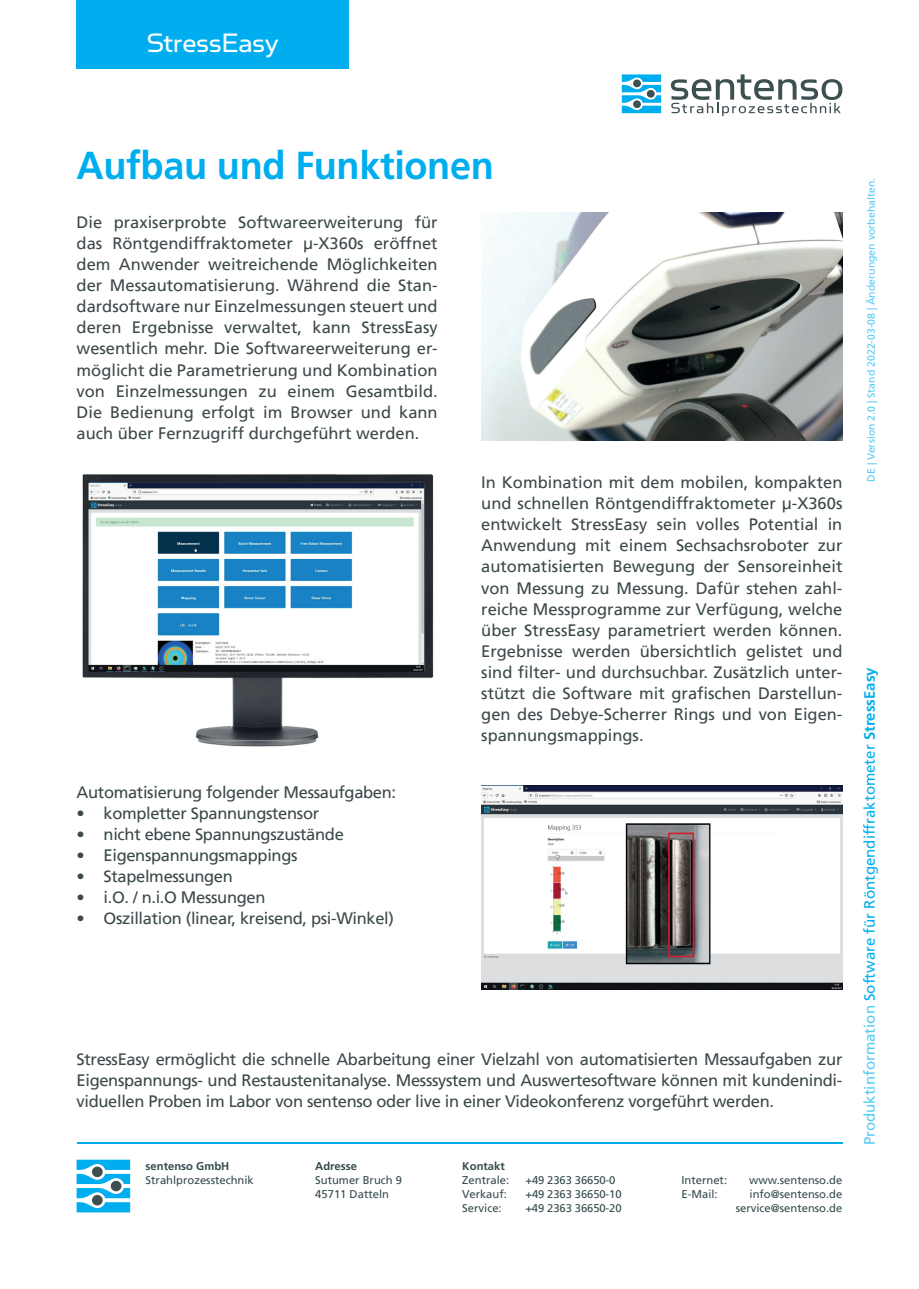
<style>
.page{position:relative;width:919px;height:1289px;background:#fff}
.page>*{position:absolute;margin:0;border:0;box-sizing:border-box;transform-origin:0 0}
.t1{font:700 39px "Frutiger LT Std";letter-spacing:-.01em;color:#00aeef}
.t2{font:30px "Simian Text Orangutan";color:#fff}
.t3{font:16.5px/21.1px "Frutiger LT";letter-spacing:-.02em;color:#3c494a;text-align:justify}
.t4{font:15px "Frutiger LT";color:#00aeef}
.t5{font:11.25px "Frutiger LT";color:#364b4e}
.t6{font:700 11.25px "Frutiger LT Std";color:#364b4e}
.t7{font:10.5px "Frutiger LT";color:#56cbf5}
.s1{color:#56cbf5}
.s2{font-family:"Frutiger LT Std";font-weight:700}
</style>
<div class="page">
<img style="left:481px;top:213px;width:361px;height:227px">
<div style="left:77px;top:0;width:272px;height:69px;background:#00aeef"></div>
<img style="left:481px;top:786px;width:361px;height:203px">
<img style="left:82px;top:474px;width:352px;height:273px">
<hr style="left:77px;top:1142px;width:765px;height:2px;background:#00aeef">
<svg style="left:77px;top:1159px;width:53px;height:53px"></svg>
<div style="left:111px;top:1180px;width:10px;height:11px;background:#3d4f51;border-radius:50%"></div>
<div style="left:92px;top:1166px;width:11px;height:11px;background:#3d4f51;border-radius:50%"></div>
<div style="left:92px;top:1194px;width:11px;height:11px;background:#3d4f51;border-radius:50%"></div>
<svg style="left:621px;top:74px;width:40px;height:39px"></svg>
<div style="left:646px;top:90px;width:8px;height:8px;background:#3d4f51;border-radius:50%"></div>
<div style="left:633px;top:79px;width:8px;height:8px;background:#3d4f51;border-radius:50%"></div>
<div style="left:633px;top:100px;width:8px;height:8px;background:#3d4f51;border-radius:50%"></div>
<svg style="left:670px;top:74px;width:172px;height:42px"></svg>
<h2 class="t2" style="left:147px;top:26px;width:133px">StressEasy</h2>
<h1 class="t1" style="left:77px;top:142px;width:418px">Aufbau und Funktionen</h1>
<p class="t3" style="left:77px;top:212px;width:362px">Die praxiserprobte Softwareerweiterung für das Röntgendiffraktometer µ-X360s eröffnet dem Anwender weitreichende Möglichkeiten der Messautomatisierung. Während die Stan&shy;dardsoftware nur Einzelmessungen steuert und deren Ergebnisse verwaltet, kann StressEasy wesentlich mehr. Die Softwareerweiterung er&shy;möglicht die Parametrierung und Kombination von Einzelmessungen zu einem Gesamtbild.<br>Die Bedienung erfolgt im Browser und kann auch über Fernzugriff durchgeführt werden.</p>
<p class="t3" style="left:77px;top:781px;width:321px">Automatisierung folgender Messaufgaben:</p>
<p class="t3" style="left:77px;top:802px;width:244px">• kompletter Spannungstensor</p>
<p class="t3" style="left:77px;top:823px;width:269px">• nicht ebene Spannungszustände</p>
<p class="t3" style="left:77px;top:844px;width:222px">• Eigenspannungsmappings</p>
<p class="t3" style="left:77px;top:865px;width:158px">• Stapelmessungen</p>
<p class="t3" style="left:77px;top:886px;width:190px">• i.O. / n.i.O Messungen</p>
<p class="t3" style="left:77px;top:907px;width:319px">• Oszillation (linear, kreisend, psi-Winkel)</p>
<p class="t3" style="left:481px;top:472px;width:362px">In Kombination mit dem mobilen, kompakten und schnellen Röntgendiffraktometer µ-X360s entwickelt StressEasy sein volles Potential in Anwendung mit einem Sechsachsroboter zur automatisierten Bewegung der Sensoreinheit von Messung zu Messung. Dafür stehen zahl&shy;reiche Messprogramme zur Verfügung, welche über StressEasy parametriert werden können.<br>Ergebnisse werden übersichtlich gelistet und sind filter- und durchsuchbar. Zusätzlich unter&shy;stützt die Software mit grafischen Darstellun&shy;gen des Debye-Scherrer Rings und von Eigen&shy;spannungsmappings.</p>
<p class="t3" style="left:77px;top:1048px;width:767px">StressEasy ermöglicht die schnelle Abarbeitung einer Vielzahl von automatisierten Messaufgaben zur Eigenspannungs- und Restaustenitanalyse. Messsystem und Auswertesoftware können mit kundenindi&shy;viduellen Proben im Labor von sentenso oder live in einer Videokonferenz vorgeführt werden.</p>
<p class="t6" style="left:146px;top:1159px;width:85px">sentenso GmbH</p>
<p class="t6" style="left:315px;top:1159px;width:43px">Adresse</p>
<p class="t6" style="left:462px;top:1159px;width:44px">Kontakt</p>
<p class="t5" style="left:146px;top:1173px;width:110px">Strahlprozesstechnik</p>
<p class="t5" style="left:315px;top:1173px;width:88px">Sutumer Bruch 9</p>
<p class="t5" style="left:462px;top:1173px;width:48px">Zentrale:</p>
<p class="t5" style="left:525px;top:1173px;width:92px">+49 2363 36650-0</p>
<p class="t5" style="left:681px;top:1173px;width:47px">Internet:</p>
<p class="t5" style="left:749px;top:1173px;width:95px">www.sentenso.de</p>
<p class="t5" style="left:315px;top:1187px;width:75px">45711 Datteln</p>
<p class="t5" style="left:462px;top:1187px;width:46px">Verkauf:</p>
<p class="t5" style="left:525px;top:1187px;width:98px">+49 2363 36650-10</p>
<p class="t5" style="left:681px;top:1187px;width:38px">E-Mail:</p>
<p class="t5" style="left:749px;top:1187px;width:94px">info@sentenso.de</p>
<p class="t5" style="left:462px;top:1201px;width:41px">Service:</p>
<p class="t5" style="left:525px;top:1201px;width:98px">+49 2363 36650-20</p>
<p class="t5" style="left:735px;top:1201px;width:108px">service@sentenso.de</p>
<p class="t7" style="left:865px;top:481px;width:305px;rotate:-90deg">DE | Version 2.0 | Stand 2022-03-08 | Änderungen vorbehalten.</p>
<p class="t4" style="left:860px;top:1145px;width:479px;rotate:-90deg"><span class="s1">Produktinformation</span> Software für Röntgendiffraktometer <span class="s2">StressEasy</span></p>
</div>
